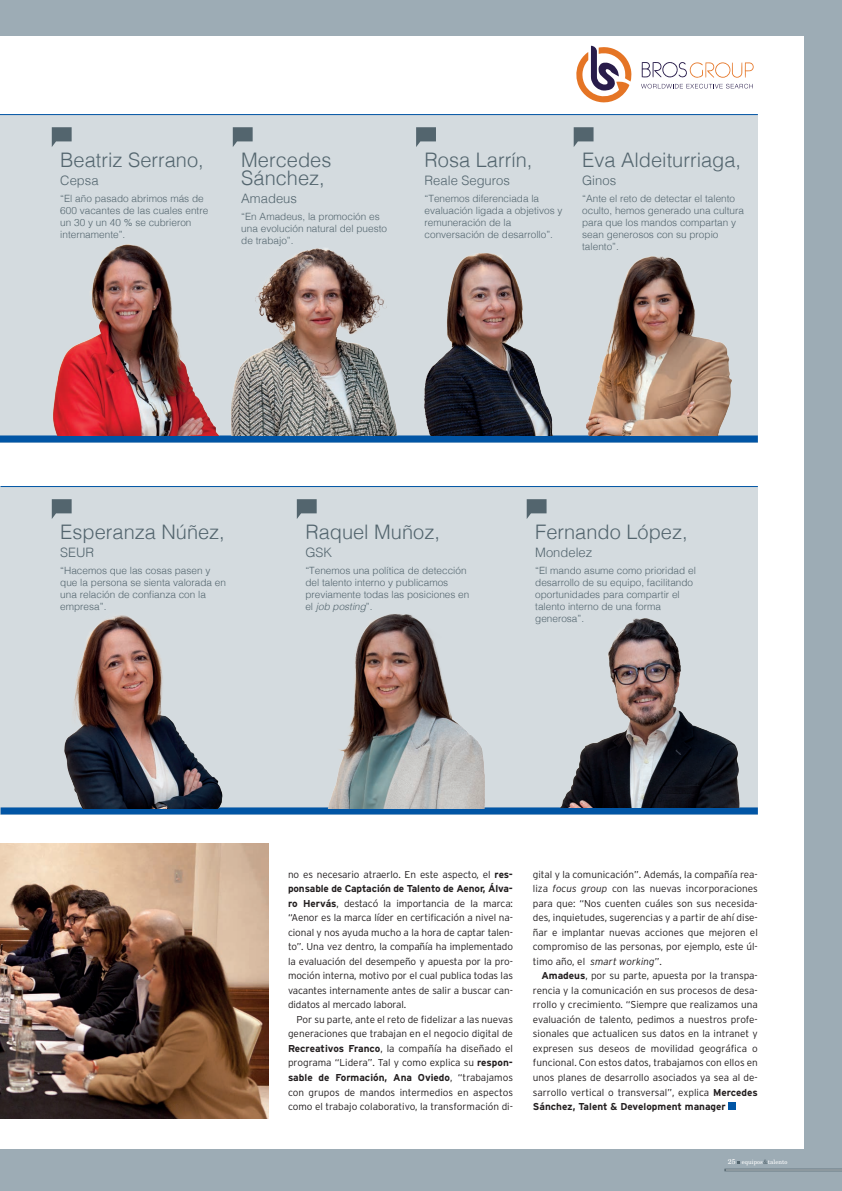
<style>
.page{position:relative;width:842px;height:1191px;background:#fff}
.page>*{position:absolute;margin:0;border:0;box-sizing:border-box;transform-origin:0 0}
.DES_Assistent_Person{font:300 20px/18px "Helvetica";color:#53656e}
.DES_Assistent_Empres{font:300 13px "Helvetica";color:#53656e}
.DES_Text_Sagnat{font:300 10px/14.5px "Interstate";color:#231f20;text-align:justify}
.DES_Assistent_Cita{font:300 10px/12px "Helvetica";color:#53656e}
.t1{font:6px "New Century Schlbk LT";color:#fff}
.s1{font-style:italic}
.s2{font-weight:700}
.s3{font-size:7px}
.s4{color:#53656e}
</style>
<div class="page">
<div style="left:0;top:0;width:842px;height:1190px;background:#9dacb5"></div>
<div style="left:0;top:36px;width:803px;height:1111px;background:#fff"></div>
<svg style="left:724px;top:1161px;width:118px;height:9px"></svg>
<div style="left:0;top:114px;width:757px;height:328px;background:#d4dbdf"></div>
<div style="left:1px;top:486px;width:756px;height:328px;background:#d4dbdf"></div>
<hr style="left:0;top:114px;width:757px;height:1px;background:#0155a5">
<hr style="left:1px;top:486px;width:756px;height:1px;background:#0155a5">
<svg style="left:52px;top:127px;width:20px;height:20px"></svg>
<svg style="left:233px;top:127px;width:20px;height:20px"></svg>
<svg style="left:52px;top:499px;width:20px;height:20px"></svg>
<svg style="left:416px;top:127px;width:20px;height:20px"></svg>
<svg style="left:297px;top:499px;width:20px;height:20px"></svg>
<svg style="left:573px;top:127px;width:20px;height:20px"></svg>
<svg style="left:526px;top:499px;width:20px;height:20px"></svg>
<svg style="left:576px;top:46px;width:55px;height:57px"></svg>
<svg style="left:641px;top:84px;width:112px;height:4px"></svg>
<svg style="left:641px;top:62px;width:112px;height:16px"></svg>
<div style="left:0;top:435px;width:757px;height:7px;background:#0155a5"></div>
<div style="left:1px;top:807px;width:756px;height:7px;background:#0155a5"></div>
<div style="left:728px;top:1102px;width:8px;height:7px;background:#0155a5"></div>
<img style="left:53px;top:244px;width:166px;height:191px">
<img style="left:231px;top:248px;width:166px;height:187px">
<img style="left:424px;top:254px;width:129px;height:181px">
<img style="left:586px;top:256px;width:146px;height:179px">
<img style="left:44px;top:615px;width:190px;height:193px">
<img style="left:307px;top:614px;width:188px;height:194px">
<img style="left:561px;top:618px;width:179px;height:189px">
<img style="left:0;top:843px;width:268px;height:274px">
<p class="DES_Assistent_Person" style="left:60px;top:149px;width:145px">Beatriz Serrano,</p>
<p class="DES_Assistent_Empres" style="left:60px;top:169px;width:40px">Cepsa</p>
<p class="DES_Assistent_Cita" style="left:60px;top:192px;width:149px">“El año pasado abrimos más de<br>600 vacantes de las cuales entre un 30 y un 40 % se cubrieron internamente”.</p>
<p class="DES_Assistent_Person" style="left:241px;top:149px;width:92px">Mercedes<br>Sánchez,</p>
<p class="DES_Assistent_Empres" style="left:241px;top:187px;width:57px">Amadeus</p>
<p class="DES_Assistent_Cita" style="left:241px;top:210px;width:147px">“En Amadeus, la promoción es una evolución natural del puesto de trabajo”.</p>
<p class="DES_Assistent_Person" style="left:424px;top:149px;width:109px">Rosa Larrín,</p>
<p class="DES_Assistent_Empres" style="left:424px;top:169px;width:87px">Reale Seguros</p>
<p class="DES_Assistent_Cita" style="left:424px;top:192px;width:139px">“Tenemos diferenciada la evaluación ligada a objetivos y remuneración de la conversación de desarrollo”.</p>
<p class="DES_Assistent_Person" style="left:582px;top:149px;width:160px">Eva Aldeiturriaga,</p>
<p class="DES_Assistent_Empres" style="left:582px;top:169px;width:35px">Ginos</p>
<p class="DES_Assistent_Cita" style="left:582px;top:192px;width:163px">“Ante el reto de detectar el talento oculto, hemos generado una cultura para que los mandos compartan y sean generosos con su propio talento”.</p>
<p class="DES_Assistent_Person" style="left:60px;top:521px;width:166px">Esperanza Núñez,</p>
<p class="DES_Assistent_Empres" style="left:60px;top:540px;width:35px">SEUR</p>
<p class="DES_Assistent_Cita" style="left:60px;top:564px;width:167px">“Hacemos que las cosas pasen y que la persona se sienta valorada en una relación de confianza con la empresa”.</p>
<p class="DES_Assistent_Person" style="left:305px;top:521px;width:136px">Raquel Muñoz,</p>
<p class="DES_Assistent_Empres" style="left:305px;top:540px;width:28px">GSK</p>
<p class="DES_Assistent_Cita" style="left:305px;top:564px;width:165px">“Tenemos una política de detección del talento interno y publicamos previamente todas las posiciones en el <span class="s1">job posting</span>”.</p>
<p class="DES_Assistent_Person" style="left:535px;top:521px;width:154px">Fernando López,</p>
<p class="DES_Assistent_Empres" style="left:535px;top:540px;width:59px">Mondelez</p>
<p class="DES_Assistent_Cita" style="left:535px;top:564px;width:162px">“El mando asume como prioridad el desarrollo de su equipo, facilitando oportunidades para compartir el talento interno de una forma generosa”.</p>
<p class="DES_Text_Sagnat" style="left:288px;top:866px;width:226px">no es necesario atraerlo. En este aspecto, el <span class="s2">res&shy;ponsable de Captación de Talento de Aenor, Álva&shy;ro Hervás</span>, destacó la importancia de la marca: “Aenor es la marca líder en certificación a nivel na&shy;cional y nos ayuda mucho a la hora de captar talen&shy;to”. Una vez dentro, la compañía ha implementado la evaluación del desempeño y apuesta por la pro&shy;moción interna, motivo por el cual publica todas las vacantes internamente antes de salir a buscar can&shy;didatos al mercado laboral.</p>
<p class="DES_Text_Sagnat" style="left:288px;top:1011px;width:226px;text-indent:8px">Por su parte, ante el reto de fidelizar a las nuevas generaciones que trabajan en el negocio digital de <span class="s2">Recreativos Franco</span>, la compañía ha diseñado el programa “Lidera”. Tal y como explica su <span class="s2">respon&shy;sable de Formación, Ana Oviedo</span>, “trabajamos con grupos de mandos intermedios en aspectos como el trabajo colaborativo, la transformación di-</p>
<p class="DES_Text_Sagnat" style="left:533px;top:866px;width:226px">gital y la comunicación”. Además, la compañía rea&shy;liza <span class="s1">focus group</span> con las nuevas incorporaciones para que: “Nos cuenten cuáles son sus necesida&shy;des, inquietudes, sugerencias y a partir de ahí dise&shy;ñar e implantar nuevas acciones que mejoren el compromiso de las personas, por ejemplo, este úl&shy;timo año, el <span class="s1">smart working</span>”.</p>
<p class="DES_Text_Sagnat" style="left:533px;top:968px;width:226px;text-indent:8px"><span class="s2">Amadeus</span>, por su parte, apuesta por la transpa&shy;rencia y la comunicación en sus procesos de desa&shy;rrollo y crecimiento. “Siempre que realizamos una evaluación de talento, pedimos a nuestros profe&shy;sionales que actualicen sus datos en la intranet y expresen sus deseos de movilidad geográfica o funcional. Con estos datos, trabajamos con ellos en unos planes de desarrollo asociados ya sea al de&shy;sarrollo vertical o transversal”, explica <span class="s2">Mercedes Sánchez, Talent &amp; Development manager</span></p>
<p class="t1" style="left:728px;top:1158px;width:61px"><span class="s3">25</span> equipos<span class="s4">&amp;</span>talento</p>
</div>
